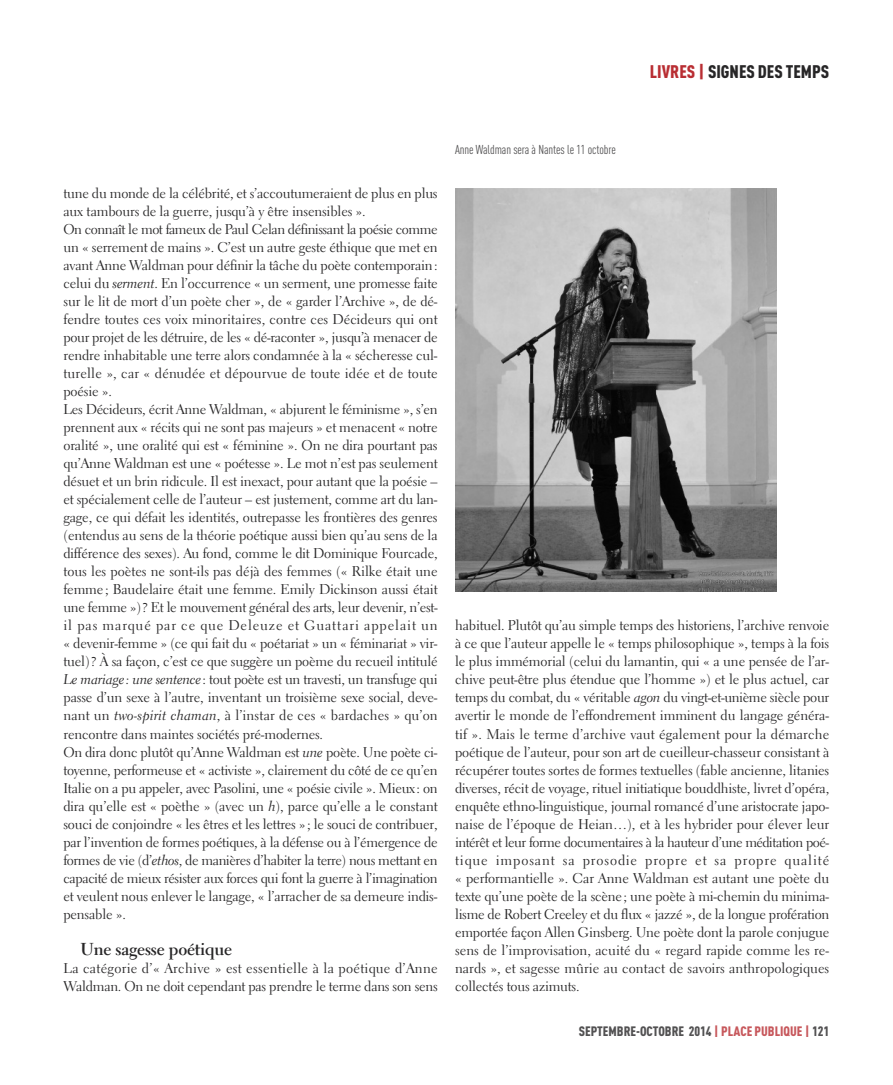
<style>
.page{position:relative;width:893px;height:1085px;background:#fff}
.page>*{position:absolute;margin:0;border:0;box-sizing:border-box;transform-origin:0 0}
.t1{font:900 18px "DIN Cond";color:#272627}
.t2{font:700 17.25px "Electra LT";letter-spacing:-.01em;color:#272627}
.t3{font:14.1px/18px "Electra LT";letter-spacing:-.01em;color:#272627}
.t4{font:900 13.5px "DIN Cond";color:#525152}
.t5{font:12.75px "DIN Cond";letter-spacing:-.01em;color:#525152}
.s1{color:#b92e33}
.s2{font-family:"Electra LT Cursive"}
.s3{color:#c7585c}
</style>
<div class="page">
<img style="left:455px;top:189px;width:321px;height:402px">
<p class="t1" style="left:650px;top:60px;width:181px"><span class="s1">LIVRES |</span> SIGNES DES TEMPS</p>
<p class="t3" style="left:63px;top:186px;width:376px">tune du monde de la célébrité, et s’accoutumeraient de plus en plus aux tambours de la guerre, jusqu’à y être insensibles ».<br>On connaît le mot fameux de Paul Celan définissant la poésie comme un « serrement de mains ». C’est un autre geste éthique que met en avant Anne Waldman pour définir la tâche du poète contemporain: celui du <span class="s2">serment</span>. En l’occurrence « un serment, une promesse faite sur le lit de mort d’un poète cher », de « garder l’Archive », de dé&shy;fendre toutes ces voix minoritaires, contre ces Décideurs qui ont pour projet de les détruire, de les « dé-raconter », jusqu’à menacer de rendre inhabitable une terre alors condamnée à la « sécheresse cul&shy;turelle », car « dénudée et dépourvue de toute idée et de toute poésie ».<br>Les Décideurs, écrit Anne Waldman, « abjurent le féminisme », s’en prennent aux « récits qui ne sont pas majeurs » et menacent « notre oralité », une oralité qui est « féminine ». On ne dira pourtant pas qu’Anne Waldman est une « poétesse ». Le mot n’est pas seulement désuet et un brin ridicule. Il est inexact, pour autant que la poésie – et spécialement celle de l’auteur – est justement, comme art du lan&shy;gage, ce qui défait les identités, outrepasse les frontières des genres (entendus au sens de la théorie poétique aussi bien qu’au sens de la différence des sexes). Au fond, comme le dit Dominique Fourcade, tous les poètes ne sont-ils pas déjà des femmes (« Rilke était une femme; Baudelaire était une femme. Emily Dickinson aussi était une femme »)? Et le mouvement général des arts, leur devenir, n’est&shy;il pas marqué par ce que Deleuze et Guattari appelait un « devenir-femme » (ce qui fait du « poétariat » un « féminariat » vir&shy;tuel)? À sa façon, c’est ce que suggère un poème du recueil intitulé <span class="s2">Le mariage: une sentence</span>: tout poète est un travesti, un transfuge qui passe d’un sexe à l’autre, inventant un troisième sexe social, deve&shy;nant un <span class="s2">two-spirit chaman</span>, à l’instar de ces « bardaches » qu’on rencontre dans maintes sociétés pré-modernes.<br>On dira donc plutôt qu’Anne Waldman est <span class="s2">une</span> poète. Une poète ci&shy;toyenne, performeuse et « activiste », clairement du côté de ce qu’en Italie on a pu appeler, avec Pasolini, une « poésie civile ». Mieux: on dira qu’elle est « poèthe » (avec un <span class="s2">h</span>), parce qu’elle a le constant souci de conjoindre « les êtres et les lettres »; le souci de contribuer, par l’invention de formes poétiques, à la défense ou à l’émergence de formes de vie (d’<span class="s2">ethos</span>, de manières d’habiter la terre) nous mettant en capacité de mieux résister aux forces qui font la guerre à l’imagination et veulent nous enlever le langage, « l’arracher de sa demeure indis&shy;pensable ».</p>
<p class="t2" style="left:80px;top:941px;width:153px">Une sagesse poétique</p>
<p class="t3" style="left:63px;top:960px;width:376px">La catégorie d’« Archive » est essentielle à la poétique d’Anne<br>Waldman. On ne doit cependant pas prendre le terme dans son sens</p>
<p class="t5" style="left:455px;top:142px;width:162px">Anne Waldman sera à Nantes le 11 octobre</p>
<p class="t3" style="left:455px;top:618px;width:376px;text-align:justify">habituel. Plutôt qu’au simple temps des historiens, l’archive renvoie à ce que l’auteur appelle le « temps philosophique », temps à la fois le plus immémorial (celui du lamantin, qui « a une pensée de l’ar&shy;chive peut-être plus étendue que l’homme ») et le plus actuel, car temps du combat, du « véritable <span class="s2">agon</span> du vingt-et-unième siècle pour avertir le monde de l’effondrement imminent du langage généra&shy;tif ». Mais le terme d’archive vaut également pour la démarche poétique de l’auteur, pour son art de cueilleur-chasseur consistant à récupérer toutes sortes de formes textuelles (fable ancienne, litanies diverses, récit de voyage, rituel initiatique bouddhiste, livret d’opéra, enquête ethno-linguistique, journal romancé d’une aristocrate japo&shy;naise de l’époque de Heian…), et à les hybrider pour élever leur intérêt et leur forme documentaires à la hauteur d’une méditation poé&shy;tique imposant sa prosodie propre et sa propre qualité « performantielle ». Car Anne Waldman est autant une poète du texte qu’une poète de la scène; une poète à mi-chemin du minima&shy;lisme de Robert Creeley et du flux « jazzé », de la longue profération emportée façon Allen Ginsberg. Une poète dont la parole conjugue sens de l’improvisation, acuité du « regard rapide comme les re&shy;nards », et sagesse mûrie au contact de savoirs anthropologiques collectés tous azimuts.</p>
<p class="t4" style="left:579px;top:1022px;width:252px">SEPTEMBRE-OCTOBRE 2014 <span class="s3">| PLACE PUBLIQUE |</span> 121</p>
</div>
